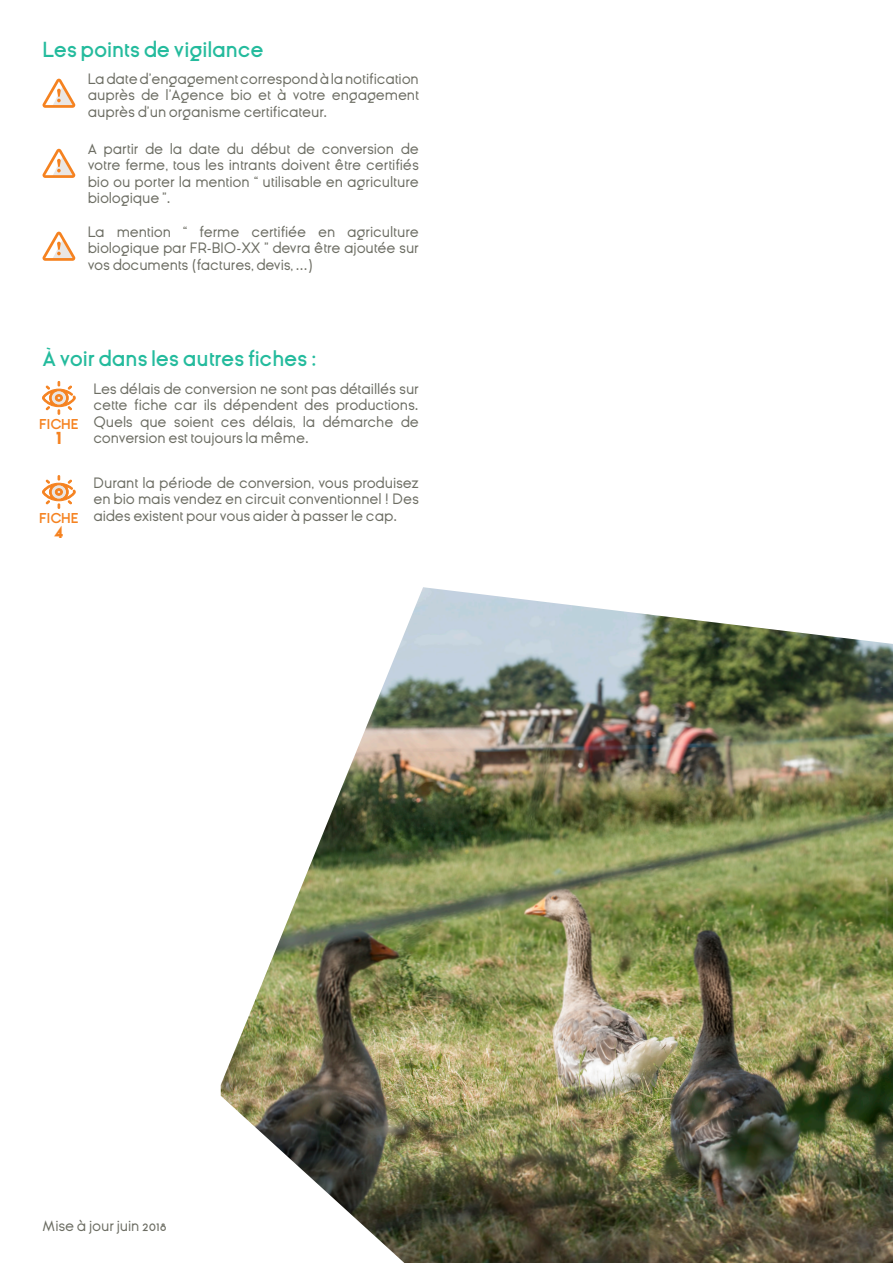
<style>
.page{position:relative;width:893px;height:1263px;background:#fff}
.page>*{position:absolute;margin:0;border:0;box-sizing:border-box;transform-origin:0 0}
.t1{font:700 22.5px "Ginora Sans";color:#f58220}
.t2{font:600 21px "Ginora Sans";letter-spacing:-.01em;color:#24bb9d}
.t3{font:700 21px "Ginora Sans";color:#f58220}
.t4{font:15px/16.5px "Ginora Sans";letter-spacing:-.01em;color:#6c6d63;text-align:justify}
.t5{font:700 13.5px "Ginora Sans";color:#f58220}
</style>
<div class="page">
<svg style="left:43px;top:79px;width:32px;height:29px"></svg>
<svg style="left:43px;top:149px;width:32px;height:29px"></svg>
<svg style="left:43px;top:232px;width:32px;height:29px"></svg>
<svg style="left:42px;top:381px;width:34px;height:34px"></svg>
<svg style="left:42px;top:475px;width:34px;height:34px"></svg>
<img style="left:221px;top:587px;width:672px;height:676px">
<p class="t2" style="left:43px;top:38px;width:223px">Les points de vigilance</p>
<p class="t4" style="left:88px;top:71px;width:333px">La date d’engagement correspond à la notification auprès de l’Agence bio et à votre engagement auprès d’un organisme certificateur.</p>
<p class="t4" style="left:88px;top:141px;width:333px">A partir de la date du début de conversion de votre ferme, tous les intrants doivent être certifiés bio ou porter la mention “ utilisable en agriculture biologique ”.</p>
<p class="t4" style="left:88px;top:224px;width:333px">La mention “ ferme certifiée en agriculture biologique par FR-BIO-XX ” devra être ajoutée sur vos documents (factures, devis, ...)</p>
<p class="t2" style="left:43px;top:347px;width:275px">À voir dans les autres fiches :</p>
<p class="t4" style="left:93px;top:380px;width:327px">Les délais de conversion ne sont pas détaillés sur cette fiche car ils dépendent des productions.<br>Quels que soient ces délais, la démarche de conversion est toujours la même.</p>
<p class="t4" style="left:93px;top:475px;width:327px">Durant la période de conversion, vous produisez en bio mais vendez en circuit conventionnel ! Des aides existent pour vous aider à passer le cap.</p>
<p class="t5" style="left:39px;top:417px;width:41px">FICHE</p>
<p class="t1" style="left:56px;top:424px;width:8px">1</p>
<p class="t5" style="left:39px;top:511px;width:41px">FICHE</p>
<p class="t3" style="left:54px;top:519px;width:11px">4</p>
<p class="t4" style="left:42px;top:1218px;width:126px">Mise à jour juin 2018</p>
</div>
